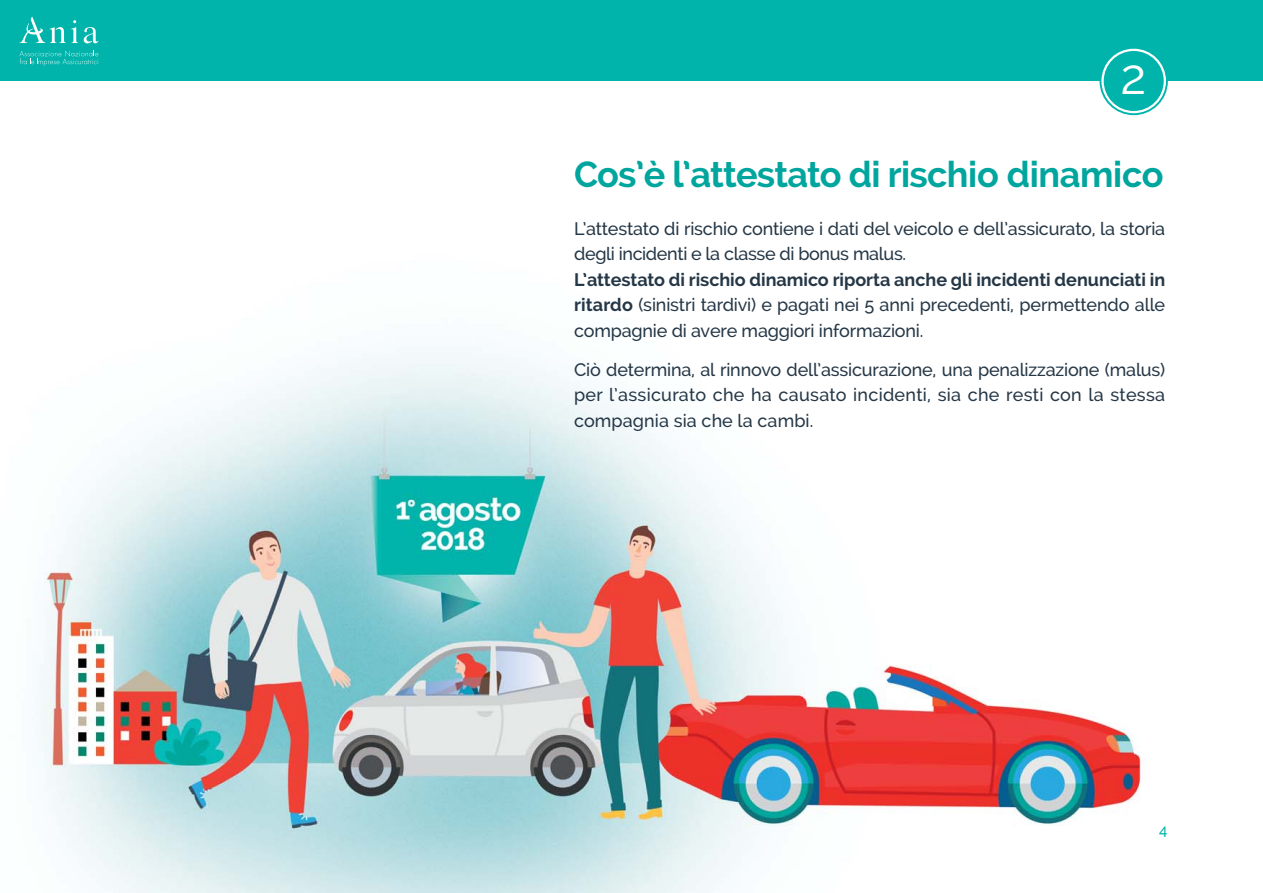
<style>
.page{position:relative;width:1263px;height:893px;background:#fff}
.page>*{position:absolute;margin:0;border:0;box-sizing:border-box;transform-origin:0 0}
.t1{font:49.5px "Raleway";color:#fff}
.t2{font:700 36px "Raleway";letter-spacing:-.02em;color:#00a69e}
.t3{font:500 18px/25.5px "Raleway";letter-spacing:-.01em;color:#253746;text-align:justify}
.t4{font:500 15px "Raleway";color:#00b4ab}
.s1{font-weight:700}
</style>
<div class="page">
<img style="left:36px;top:347px;width:1105px;height:546px">
<div style="left:114px;top:0;width:1149px;height:81px;background:#00b4ab"></div>
<div style="left:0;top:0;width:112px;height:81px;background:#00b4ab"></div>
<svg style="left:19px;top:17px;width:59px;height:26px"></svg>
<svg style="left:84px;top:27px;width:15px;height:16px"></svg>
<svg style="left:20px;top:50px;width:79px;height:16px"></svg>
<svg style="left:1100px;top:48px;width:67px;height:66px"></svg>
<div style="left:1099px;top:47px;width:69px;height:68px;border:2px solid #00b4ac;border-radius:50%"></div>
<div style="left:1104px;top:51px;width:60px;height:60px;background:#00b4ac;border-radius:50%"></div>
<h1 class="t1" style="left:1120px;top:47px;width:28px">2</h1>
<h2 class="t2" style="left:574px;top:161px;width:591px">Cos’è l’attestato di rischio dinamico</h2>
<p class="t3" style="left:574px;top:217px;width:593px">L’attestato di rischio contiene i dati del veicolo e dell’assicurato, la storia degli incidenti e la classe di bonus malus.</p>
<p class="t3" style="left:574px;top:268px;width:593px"><span class="s1">L’attestato di rischio dinamico riporta anche gli incidenti denunciati in ritardo</span> (sinistri tardivi) e pagati nei 5 anni precedenti, permettendo alle compagnie di avere maggiori informazioni.</p>
<p class="t3" style="left:574px;top:358px;width:593px">Ciò determina, al rinnovo dell’assicurazione, una penalizzazione (malus) per l’assicurato che ha causato incidenti, sia che resti con la stessa compagnia sia che la cambi.</p>
<p class="t4" style="left:1159px;top:824px;width:10px">4</p>
</div>
